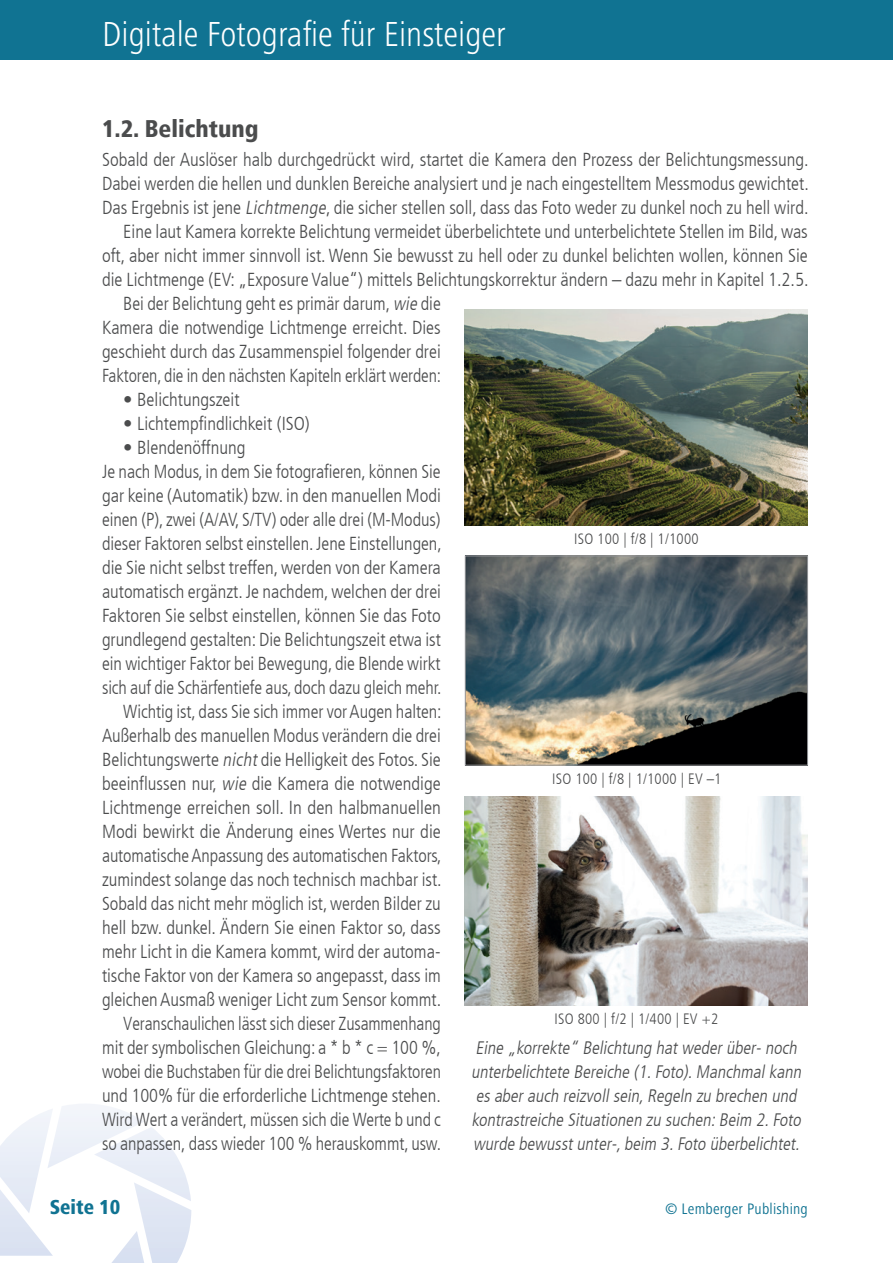
<style>
.page{position:relative;width:893px;height:1263px;background:#fff}
.page>*{position:absolute;margin:0;border:0;box-sizing:border-box;transform-origin:0 0}
.t1{font:300 condensed 36px "Frutiger Next LTW1 G";color:#fff}
.t2{font:900 condensed 24px "Frutiger LT";color:#4b4c4d}
.t3{font:800 condensed 21px "Frutiger Next LTW1 G";color:#107392}
.t4{font:300 condensed 18.75px "Frutiger LT";color:#4b4c4d}
.t5{font:300 condensed 18.75px "Frutiger LT";color:#4b4c4d;scale:.95 1}
.t6{font:300 condensed 18.75px "Frutiger LT";color:#4b4c4d;scale:.96 1}
.t7{font:italic 300 condensed 18px/24px "Frutiger LT";color:#4b4c4d}
.t8{font:condensed 15.75px "Frutiger Next LTW1 G";letter-spacing:.015em;color:#107392}
.t9{font:300 condensed 15px "Frutiger LT";letter-spacing:.015em;color:#4b4c4d}
.s1{font-style:italic}
</style>
<div class="page">
<div style="left:0;top:0;width:893px;height:60px;background:#107392"></div>
<svg style="left:0;top:1104px;width:191px;height:159px"></svg>
<img style="left:467px;top:558px;width:339px;height:205px">
<div style="left:465px;top:556px;width:343px;height:209px;border:1px solid #939598"></div>
<img style="left:465px;top:310px;width:343px;height:215px">
<img style="left:465px;top:797px;width:343px;height:209px">
<h1 class="t1" style="left:102px;top:14px;width:405px">Digitale Fotografie für Einsteiger</h1>
<p class="t2" style="left:102px;top:114px;width:158px">1.2. Belichtung</p>
<p class="t4" style="left:102px;top:148px;width:708px">Sobald der Auslöser halb durchgedrückt wird, startet die Kamera den Prozess der Belichtungsmessung.</p>
<p class="t4" style="left:102px;top:172px;width:708px">Dabei werden die hellen und dunklen Bereiche analysiert und je nach eingestelltem Messmodus gewichtet.</p>
<p class="t4" style="left:102px;top:196px;width:708px">Das Ergebnis ist jene <span class="s1">Lichtmenge</span>, die sicher stellen soll, dass das Foto weder zu dunkel noch zu hell wird.</p>
<p class="t4" style="left:123px;top:220px;width:686px">Eine laut Kamera korrekte Belichtung vermeidet überbelichtete und unterbelichtete Stellen im Bild, was</p>
<p class="t4" style="left:102px;top:244px;width:707px">oft, aber nicht immer sinnvoll ist. Wenn Sie bewusst zu hell oder zu dunkel belichten wollen, können Sie</p>
<p class="t4" style="left:102px;top:268px;width:708px">die Lichtmenge (EV: „Exposure Value“) mittels Belichtungskorrektur ändern – dazu mehr in Kapitel 1.2.5.</p>
<p class="t4" style="left:123px;top:292px;width:319px">Bei der Belichtung geht es primär darum, <span class="s1">wie</span> die</p>
<p class="t4" style="left:102px;top:316px;width:340px">Kamera die notwendige Lichtmenge erreicht. Dies</p>
<p class="t4" style="left:102px;top:340px;width:340px">geschieht durch das Zusammenspiel folgender drei</p>
<p class="t5" style="left:102px;top:364px;width:358px">Faktoren, die in den nächsten Kapiteln erklärt werden:</p>
<p class="t4" style="left:123px;top:388px;width:118px">• Belichtungszeit</p>
<p class="t4" style="left:123px;top:412px;width:188px">• Lichtempfindlichkeit (ISO)</p>
<p class="t4" style="left:123px;top:436px;width:124px">• Blendenöffnung</p>
<p class="t4" style="left:102px;top:460px;width:340px">Je nach Modus, in dem Sie fotografieren, können Sie</p>
<p class="t4" style="left:102px;top:484px;width:340px">gar keine (Automatik) bzw. in den manuellen Modi</p>
<p class="t4" style="left:102px;top:508px;width:340px">einen (P), zwei (A/AV, S/TV) oder alle drei (M-Modus)</p>
<p class="t4" style="left:102px;top:532px;width:341px">dieser Faktoren selbst einstellen. Jene Einstellungen,</p>
<p class="t4" style="left:102px;top:556px;width:340px">die Sie nicht selbst treffen, werden von der Kamera</p>
<p class="t4" style="left:102px;top:580px;width:340px">automatisch ergänzt. Je nachdem, welchen der drei</p>
<p class="t4" style="left:102px;top:604px;width:340px">Faktoren Sie selbst einstellen, können Sie das Foto</p>
<p class="t4" style="left:102px;top:628px;width:340px">grundlegend gestalten: Die Belichtungszeit etwa ist</p>
<p class="t4" style="left:102px;top:652px;width:340px">ein wichtiger Faktor bei Bewegung, die Blende wirkt</p>
<p class="t4" style="left:102px;top:676px;width:341px">sich auf die Schärfentiefe aus, doch dazu gleich mehr.</p>
<p class="t4" style="left:123px;top:700px;width:320px">Wichtig ist, dass Sie sich immer vor Augen halten:</p>
<p class="t4" style="left:102px;top:724px;width:340px">Außerhalb des manuellen Modus verändern die drei</p>
<p class="t4" style="left:102px;top:748px;width:340px">Belichtungswerte <span class="s1">nicht</span>die Helligkeit des Fotos. Sie</p>
<p class="t4" style="left:102px;top:772px;width:340px">beeinflussen nur, <span class="s1">wie</span> die Kamera die notwendige</p>
<p class="t4" style="left:102px;top:796px;width:340px">Lichtmenge erreichen soll. In den halbmanuellen</p>
<p class="t4" style="left:102px;top:820px;width:340px">Modi bewirkt die Änderung eines Wertes nur die</p>
<p class="t4" style="left:102px;top:844px;width:341px">automatische Anpassung des automatischen Faktors,</p>
<p class="t4" style="left:102px;top:868px;width:341px">zumindest solange das noch technisch machbar ist.</p>
<p class="t4" style="left:102px;top:892px;width:340px">Sobald das nicht mehr möglich ist, werden Bilder zu</p>
<p class="t4" style="left:102px;top:916px;width:340px">hell bzw. dunkel. Ändern Sie einen Faktor so, dass</p>
<p class="t4" style="left:102px;top:940px;width:340px">mehr Licht in die Kamera kommt, wird der automa-</p>
<p class="t4" style="left:102px;top:964px;width:340px">tische Faktor von der Kamera so angepasst, dass im</p>
<p class="t4" style="left:102px;top:988px;width:341px">gleichen Ausmaß weniger Licht zum Sensor kommt.</p>
<p class="t5" style="left:123px;top:1012px;width:336px">Veranschaulichen lässt sich dieser Zusammenhang</p>
<p class="t4" style="left:102px;top:1036px;width:340px">mit der symbolischen Gleichung: a * b * c = 100 %,</p>
<p class="t5" style="left:102px;top:1060px;width:358px">wobei die Buchstaben für die drei Belichtungsfaktoren</p>
<p class="t4" style="left:102px;top:1084px;width:340px">und 100% für die erforderliche Lichtmenge stehen.</p>
<p class="t6" style="left:102px;top:1108px;width:354px">Wird Wert a verändert, müssen sich die Werte b und c</p>
<p class="t4" style="left:102px;top:1132px;width:341px">so anpassen, dass wieder 100 % herauskommt, usw.</p>
<p class="t9" style="left:574px;top:530px;width:126px">ISO 100 | f/8 | 1/1000</p>
<p class="t9" style="left:552px;top:770px;width:171px">ISO 100 | f/8 | 1/1000 | EV –1</p>
<p class="t9" style="left:555px;top:1010px;width:165px">ISO 800 | f/2 | 1/400 | EV +2</p>
<p class="t7" style="left:471px;top:1036px;width:335px">Eine „korrekte“ Belichtung hatwederüber-noch unterbelichtete Bereiche (1.Foto).Manchmalkann es aberauch reizvollsein,Regeln zu brechen und kontrastreiche Situationen zu suchen:Beim 2.Foto wurde bewusstunter-,beim 3.Foto überbelichtet.</p>
<p class="t3" style="left:50px;top:1195px;width:72px">Seite 10</p>
<p class="t8" style="left:665px;top:1200px;width:144px">© Lemberger Publishing</p>
</div>
